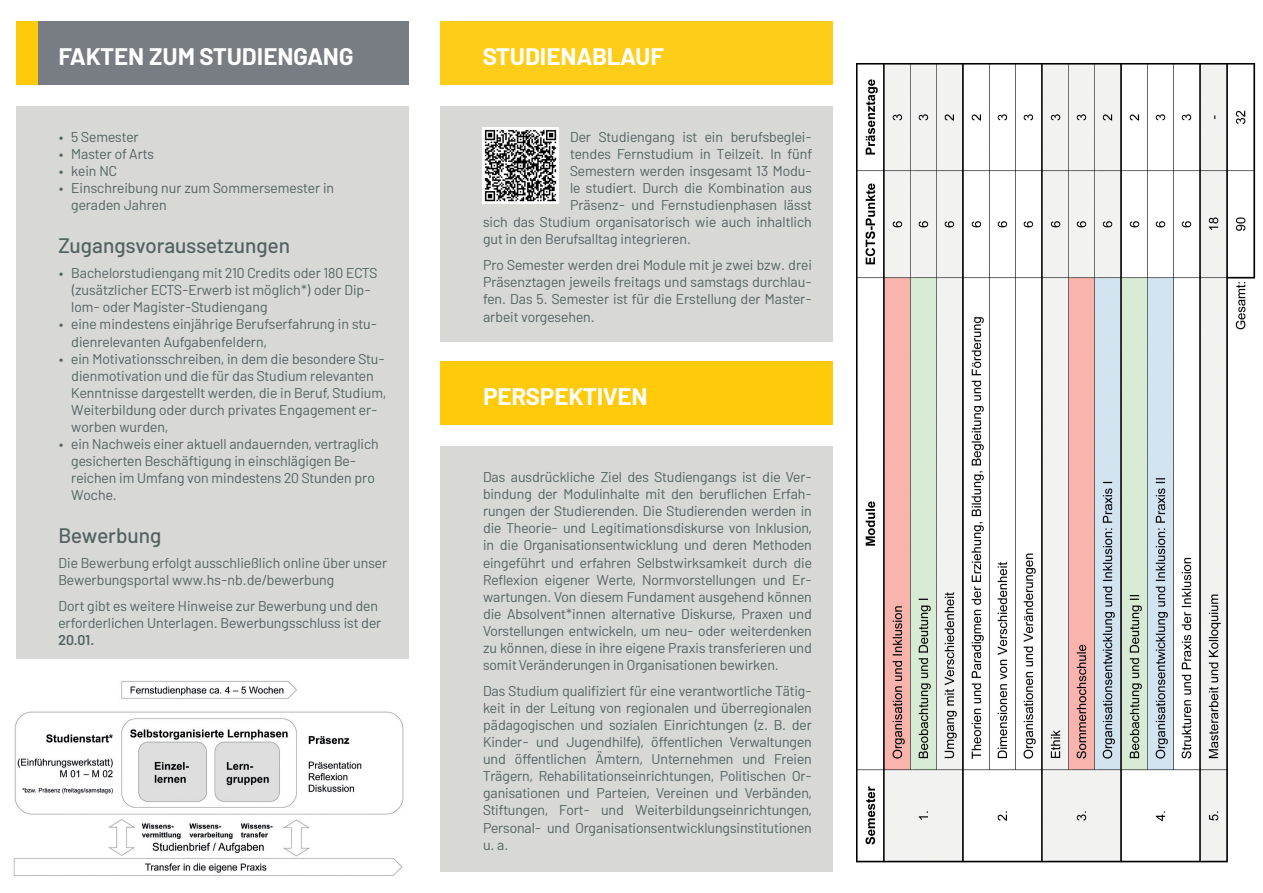
<style>
.page{position:relative;width:1263px;height:893px;background:#fff}
.page>*{position:absolute;margin:0;border:0;box-sizing:border-box;transform-origin:0 0}
.Überschrift_Seite2_g{font:700 24px "Barlow";color:#fff}
.Überschrift_im_Absat{font:500 21px "Barlow";color:#536262}
.Absatz_dunkleSchrift{font:14.25px/17.1px "Barlow";color:#536262}
.s1{font-weight:600}
</style>
<div class="page">
<img style="left:13px;top:680px;width:391px;height:196px">
<div style="left:16px;top:106px;width:393px;height:553px;background:#d8d9d7"></div>
<div style="left:440px;top:106px;width:393px;height:235px;background:#d8d9d7"></div>
<div style="left:440px;top:446px;width:393px;height:426px;background:#d8d9d7"></div>
<img style="left:482px;top:127px;width:77px;height:77px">
<div style="left:440px;top:21px;width:393px;height:64px;background:#fecd19"></div>
<div style="left:440px;top:361px;width:393px;height:64px;background:#feca0a"></div>
<div style="left:16px;top:21px;width:393px;height:64px;background:#787d83"></div>
<div style="left:16px;top:21px;width:21px;height:64px;background:#feca0a"></div>
<img style="left:856px;top:64px;width:400px;height:799px">
<p class="Überschrift_Seite2_g" style="left:58px;top:39px;width:296px">FAKTEN ZUM STUDIENGANG</p>
<p class="Absatz_dunkleSchrift" style="left:58px;top:127px;width:82px">• 5 Semester</p>
<p class="Absatz_dunkleSchrift" style="left:58px;top:144px;width:97px">• Master of Arts</p>
<p class="Absatz_dunkleSchrift" style="left:58px;top:161px;width:60px">• kein NC</p>
<p class="Absatz_dunkleSchrift" style="left:71px;top:178px;width:264px;text-indent:-13px">• Einschreibung nur zum Sommersemester in geraden Jahren</p>
<p class="Überschrift_im_Absat" style="left:58px;top:230px;width:233px">Zugangsvoraussetzungen</p>
<p class="Absatz_dunkleSchrift" style="left:71px;top:263px;width:308px;text-indent:-13px">• Bachelorstudiengang mit 210 Credits oder 180 ECTS (zusätzlicher ECTS-Erwerb ist möglich*) oder Dip&shy;lom- oder Magister-Studiengang</p>
<p class="Absatz_dunkleSchrift" style="left:71px;top:315px;width:307px;text-indent:-13px">• eine mindestens einjährige Berufserfahrung in stu&shy;dienrelevanten Aufgabenfeldern,</p>
<p class="Absatz_dunkleSchrift" style="left:71px;top:349px;width:316px;text-indent:-13px">• ein Motivationsschreiben, in dem die besondere Stu&shy;dienmotivation und die für das Studium relevanten Kenntnisse dargestellt werden, die in Beruf, Studium, Weiterbildung oder durch privates Engagement er&shy;worben wurden,</p>
<p class="Absatz_dunkleSchrift" style="left:71px;top:434px;width:309px;text-indent:-13px">• ein Nachweis einer aktuell andauernden, vertraglich gesicherten Beschäftigung in einschlägigen Be&shy;reichen im Umfang von mindestens 20 Stunden pro Woche.</p>
<p class="Überschrift_im_Absat" style="left:58px;top:520px;width:105px">Bewerbung</p>
<p class="Absatz_dunkleSchrift" style="left:58px;top:554px;width:330px">Die Bewerbung erfolgt ausschließlich online über unser<br>Bewerbungsportal www.hs-nb.de/bewerbung</p>
<p class="Absatz_dunkleSchrift" style="left:58px;top:596px;width:324px">Dort gibt es weitere Hinweise zur Bewerbung und den erforderlichen Unterlagen. Bewerbungsschluss ist der<br><span class="s1">20.01.</span></p>
<p class="Überschrift_Seite2_g" style="left:483px;top:39px;width:183px">STUDIENABLAUF</p>
<p class="Absatz_dunkleSchrift" style="left:570px;top:127px;width:243px">Der Studiengang ist ein berufsbeglei-</p>
<p class="Absatz_dunkleSchrift" style="left:570px;top:144px;width:244px">tendes Fernstudium in Teilzeit. In fünf</p>
<p class="Absatz_dunkleSchrift" style="left:570px;top:161px;width:243px">Semestern werden insgesamt 13 Modu-</p>
<p class="Absatz_dunkleSchrift" style="left:570px;top:178px;width:243px">le studiert. Durch die Kombination aus</p>
<p class="Absatz_dunkleSchrift" style="left:570px;top:195px;width:243px">Präsenz- und Fernstudienphasen lässt</p>
<p class="Absatz_dunkleSchrift" style="left:483px;top:213px;width:330px">sich das Studium organisatorisch wie auch inhaltlich</p>
<p class="Absatz_dunkleSchrift" style="left:483px;top:230px;width:210px">gut in den Berufsalltag integrieren.</p>
<p class="Absatz_dunkleSchrift" style="left:483px;top:255px;width:330px;text-align:justify">Pro Semester werden drei Module mit je zwei bzw. drei Präsenztagen jeweils freitags und samstags durchlau&shy;fen. Das 5. Semester ist für die Erstellung der Master&shy;arbeit vorgesehen.</p>
<p class="Überschrift_Seite2_g" style="left:483px;top:379px;width:166px">PERSPEKTIVEN</p>
<p class="Absatz_dunkleSchrift" style="left:483px;top:467px;width:330px;text-align:justify">Das ausdrückliche Ziel des Studiengangs ist die Ver&shy;bindung der Modulinhalte mit den beruflichen Erfah&shy;rungen der Studierenden. Die Studierenden werden in die Theorie- und Legitimationsdiskurse von Inklusion, in die Organisationsentwicklung und deren Methoden eingeführt und erfahren Selbstwirksamkeit durch die Reflexion eigener Werte, Normvorstellungen und Er&shy;wartungen. Von diesem Fundament ausgehend können die Absolvent*innen alternative Diskurse, Praxen und Vorstellungen entwickeln, um neu- oder weiterdenken zu können, diese in ihre eigene Praxis transferieren und somit Veränderungen in Organisationen bewirken.</p>
<p class="Absatz_dunkleSchrift" style="left:483px;top:681px;width:330px;text-align:justify">Das Studium qualifiziert für eine verantwortliche Tätig&shy;keit in der Leitung von regionalen und überregionalen pädagogischen und sozialen Einrichtungen (z. B. der Kinder- und Jugendhilfe), öffentlichen Verwaltungen und öffentlichen Ämtern, Unternehmen und Freien Trägern, Rehabilitationseinrichtungen, Politischen Or&shy;ganisationen und Parteien, Vereinen und Verbänden, Stiftungen, Fort- und Weiterbildungseinrichtungen, Personal- und Organisationsentwicklungsinstitutionen u. a.</p>
</div>
